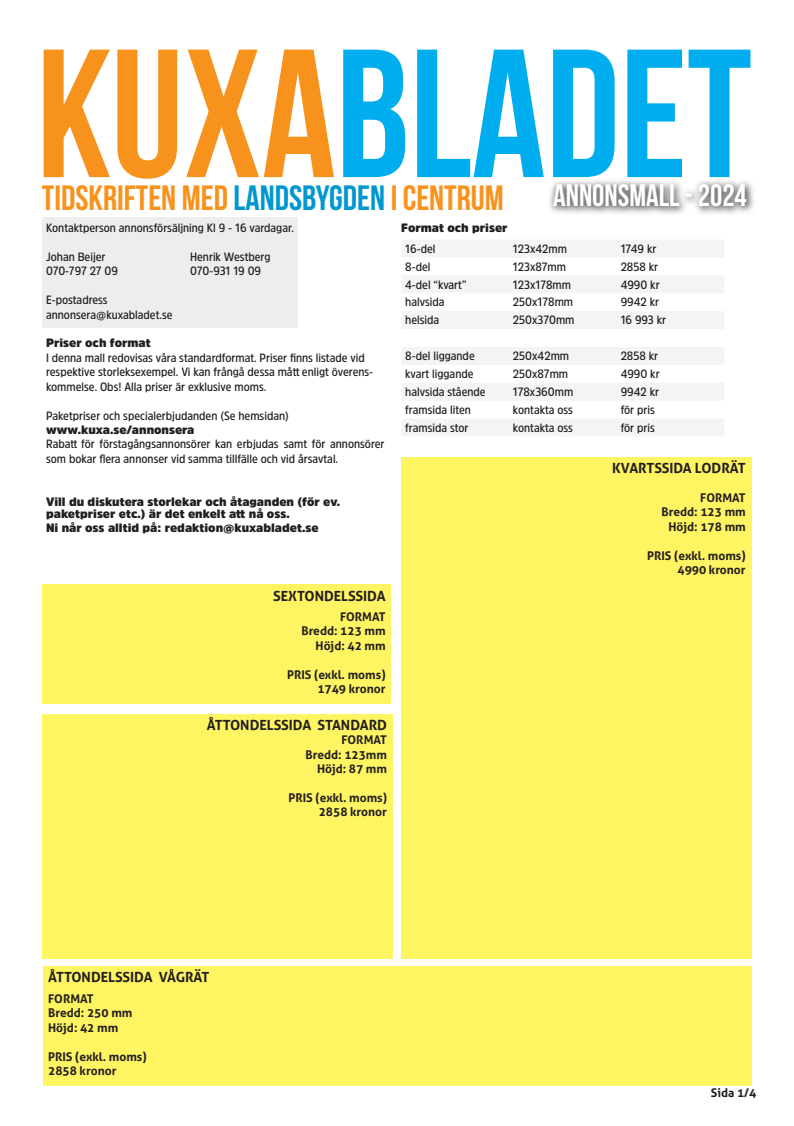
<style>
.page{position:relative;width:794px;height:1126px;background:#fff}
.page>*{position:absolute;margin:0;border:0;box-sizing:border-box;transform-origin:0 0}
.t1{font:182.1px "Bebas Neue";color:#00aeef}
.t2{font:35.1px "Bebas Neue";color:#f7931d}
.t3{font:31px "Bebas Neue";color:#fff}
.t4{font:700 14px "Aller";color:#231f20}
.t5{font:600 12px/14.4px "Amsi Pro Narw";color:#231f20}
.t6{font:700 12px/14.4px "Aller";color:#231f20;text-align:right}
.t7{font:900 12px/12px "Amsi Pro";color:#231f20}
.s1{color:#f7931d}
.s2{color:#0097d1}
</style>
<div class="page">
<div style="left:401px;top:457px;width:350px;height:501px;background:#fff461"></div>
<div style="left:43px;top:714px;width:350px;height:244px;background:#fff461"></div>
<div style="left:42px;top:217px;width:256px;height:110px;background:#ecedec"></div>
<svg style="left:402px;top:240px;width:322px;height:196px;fill:#f3f4f4"></svg>
<div style="left:43px;top:584px;width:348px;height:119px;background:#fff461"></div>
<div style="left:43px;top:966px;width:708px;height:119px;background:#fff461"></div>
<img style="left:549px;top:180px;width:205px;height:34px">
<h1 class="t1" style="left:36px;top:31px;width:717px"><span class="s1">KUXA</span>BLADET</h1>
<h2 class="t2" style="left:42px;top:181px;width:463px">TIDSKRIFTEN MED <span class="s2">LANDSBYGDEN</span> I CENTRUM</h2>
<h3 class="t3" style="left:553px;top:182px;width:195px">ANNONSMALL - 2024</h3>
<p class="t5" style="left:46px;top:221px;width:249px">Kontaktperson annonsförsäljning Kl 9 - 16 vardagar.</p>
<p class="t5" style="left:46px;top:249px;width:61px">Johan Beijer</p>
<p class="t5" style="left:190px;top:249px;width:82px">Henrik Westberg</p>
<p class="t5" style="left:46px;top:264px;width:74px">070-797 27 09</p>
<p class="t5" style="left:190px;top:264px;width:73px">070-931 19 09</p>
<p class="t5" style="left:46px;top:293px;width:128px">E-postadress annonsera@kuxabladet.se</p>
<p class="t7" style="left:46px;top:337px;width:106px">Priser och format</p>
<p class="t5" style="left:46px;top:350px;width:329px">I denna mall redovisas våra standardformat. Priser finns listade vid respektive storleksexempel. Vi kan frångå dessa måמּ enligt överens&shy;kommelse. Obs! Alla priser är exklusive moms.</p>
<p class="t5" style="left:46px;top:408px;width:244px">Paketpriser och specialerbjudanden (Se hemsidan)</p>
<p class="t7" style="left:46px;top:423px;width:150px">www.kuxa.se/annonsera</p>
<p class="t5" style="left:46px;top:437px;width:340px">Rabaמּ för förstagångsannonsörer kan erbjudas samt för annonsörer som bokar flera annonser vid samma tillfälle och vid årsavtal.</p>
<p class="t7" style="left:46px;top:495px;width:296px">Vill du diskutera storlekar och åtaganden (för ev. paketpriser etc.) är det enkelt aמּ nå oss.</p>
<p class="t7" style="left:46px;top:522px;width:274px">Ni når oss alltid på: redaktion@kuxabladet.se</p>
<p class="t4" style="left:273px;top:590px;width:114px">SEXTONDELSSIDA</p>
<p class="t6" style="left:301px;top:610px;width:86px">FORMAT<br>Bredd: 123 mm<br>Höjd: 42 mm</p>
<p class="t6" style="left:287px;top:668px;width:100px">PRIS (exkl. moms)<br>1749 kronor</p>
<p class="t4" style="left:207px;top:719px;width:182px">ÅTTONDELSSIDA STANDARD</p>
<p class="t6" style="left:305px;top:734px;width:83px">FORMAT<br>Bredd: 123mm<br>Höjd: 87 mm</p>
<p class="t6" style="left:288px;top:791px;width:100px">PRIS (exkl. moms)<br>2858 kronor</p>
<p class="t7" style="left:401px;top:221px;width:108px">Format och priser</p>
<p class="t5" style="left:405px;top:241px;width:32px">16-del</p>
<p class="t5" style="left:513px;top:241px;width:56px">123x42mm</p>
<p class="t5" style="left:620px;top:241px;width:37px">1749 kr</p>
<p class="t5" style="left:405px;top:259px;width:27px">8-del</p>
<p class="t5" style="left:513px;top:259px;width:55px">123x87mm</p>
<p class="t5" style="left:620px;top:259px;width:39px">2858 kr</p>
<p class="t5" style="left:405px;top:277px;width:63px">4-del “kvart”</p>
<p class="t5" style="left:513px;top:277px;width:59px">123x178mm</p>
<p class="t5" style="left:620px;top:277px;width:40px">4990 kr</p>
<p class="t5" style="left:405px;top:295px;width:41px">halvsida</p>
<p class="t5" style="left:513px;top:295px;width:62px">250x178mm</p>
<p class="t5" style="left:620px;top:295px;width:40px">9942 kr</p>
<p class="t5" style="left:405px;top:313px;width:36px">helsida</p>
<p class="t5" style="left:513px;top:313px;width:63px">250x370mm</p>
<p class="t5" style="left:620px;top:313px;width:47px">16 993 kr</p>
<p class="t5" style="left:405px;top:348px;width:71px">8-del liggande</p>
<p class="t5" style="left:513px;top:348px;width:58px">250x42mm</p>
<p class="t5" style="left:620px;top:348px;width:39px">2858 kr</p>
<p class="t5" style="left:405px;top:366px;width:70px">kvart liggande</p>
<p class="t5" style="left:513px;top:366px;width:57px">250x87mm</p>
<p class="t5" style="left:620px;top:366px;width:40px">4990 kr</p>
<p class="t5" style="left:405px;top:384px;width:82px">halvsida stående</p>
<p class="t5" style="left:513px;top:384px;width:62px">178x360mm</p>
<p class="t5" style="left:620px;top:384px;width:40px">9942 kr</p>
<p class="t5" style="left:405px;top:402px;width:67px">framsida liten</p>
<p class="t5" style="left:513px;top:402px;width:62px">kontakta oss</p>
<p class="t5" style="left:620px;top:402px;width:36px">för pris</p>
<p class="t5" style="left:405px;top:420px;width:65px">framsida stor</p>
<p class="t5" style="left:513px;top:420px;width:62px">kontakta oss</p>
<p class="t5" style="left:620px;top:420px;width:36px">för pris</p>
<p class="t4" style="left:612px;top:463px;width:135px">KVARTSSIDA LODRÄT</p>
<p class="t6" style="left:661px;top:492px;width:86px">FORMAT<br>Bredd: 123 mm<br>Höjd: 178 mm</p>
<p class="t6" style="left:647px;top:549px;width:100px">PRIS (exkl. moms)<br>4990 kronor</p>
<p class="t4" style="left:48px;top:972px;width:163px">ÅTTONDELSSIDA VÅGRÄT</p>
<p class="t6" style="left:48px;top:992px;width:86px;text-align:left">FORMAT<br>Bredd: 250 mm<br>Höjd: 42 mm</p>
<p class="t6" style="left:48px;top:1050px;width:100px;text-align:left">PRIS (exkl. moms)<br>2858 kronor</p>
<p class="t6" style="left:711px;top:1086px;width:47px">Sida 1/4</p>
</div>
